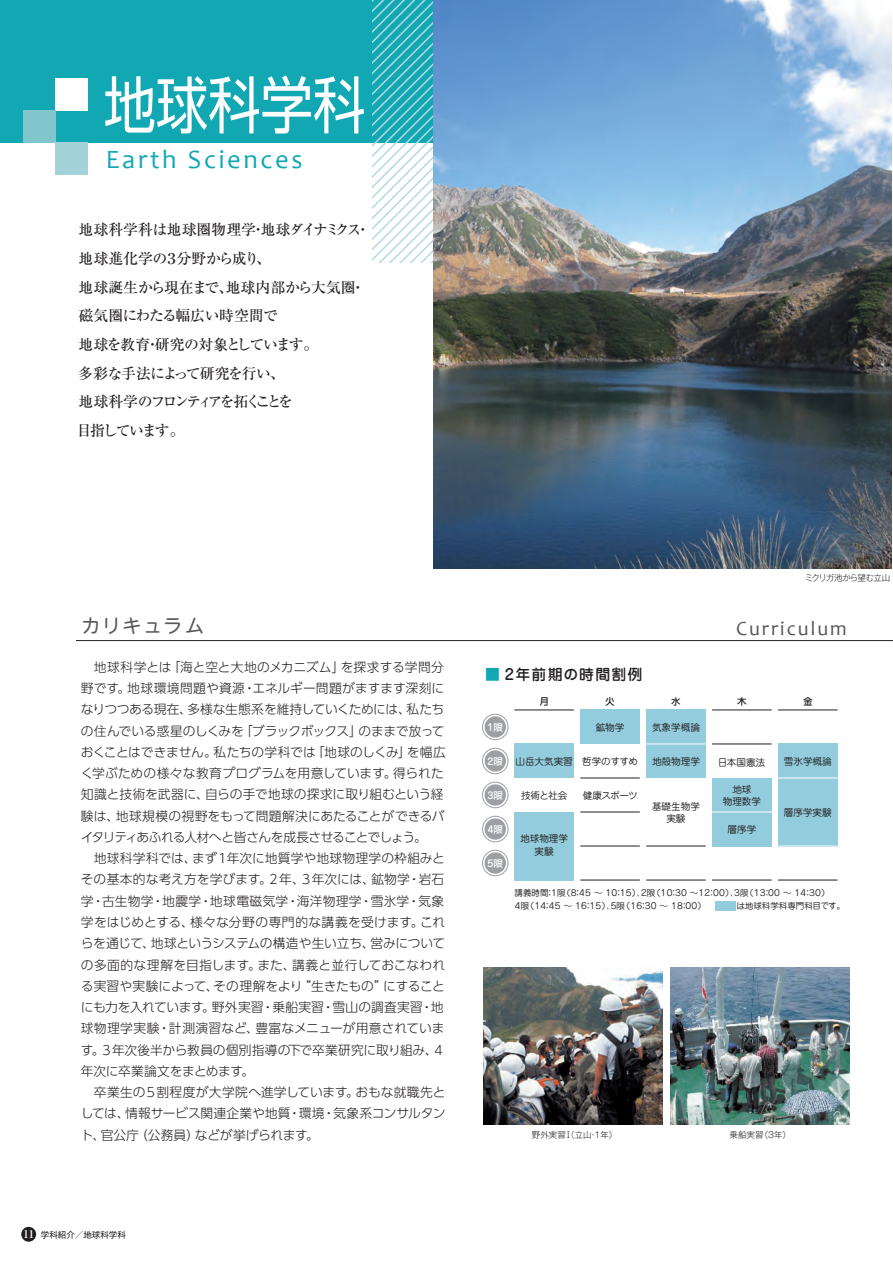
<style>
.page{position:relative;width:893px;height:1263px;background:#fff}
.page>*{position:absolute;margin:0;border:0;box-sizing:border-box;transform-origin:0 0}
.t1{font:61.65px "Shin Go Pro";color:#fff;scale:.85 1}
.t2{font:26.55px "Candara";letter-spacing:.1em;color:#11a8b4}
.t3{font:20.25px "Candara";letter-spacing:.1em;color:#57585a}
.t4{font:19.2px "UD Shin M Go Pro";letter-spacing:.07em;color:#57585a}
.t5{font:500 14.85px/28.7px "Ryumin Pro";letter-spacing:-.055em;color:#231f20}
.t6{font:500 14.85px "Jun 34 Pro";letter-spacing:.08em;color:#231f20}
.t7{font:300 12.75px/21.3px "UD Shin Go Pro";letter-spacing:-.005em;color:#231f20}
.t8{font:9.6px/12.8px "Jun 201 Pro";color:#231f20;text-align:center}
.t9{font:500 9.6px "Jun 34 Pro";color:#fff}
.t10{font:500 9.6px "Jun 34 Pro";color:#231f20}
.t11{font:8.55px/12.8px "Jun 201 Pro";letter-spacing:-.215em;color:#231f20}
.t12{font:300 8.55px "Gothic MB101 Pro";letter-spacing:-.015em;color:#231f20}
.t13{font:8.55px "Gothic MB101 Pro";color:#231f20}
.t14{font:300 8.55px "Gothic MB101 Pro";letter-spacing:-.08em;color:#231f20}
.s1{font-family:"Ryumin Pro";font-weight:700;font-size:10.65px;color:#fff}
.s2{color:#11a8b4}
</style>
<div class="page">
<div style="left:0;top:0;width:434px;height:142px;background:#11a8b4"></div>
<div style="left:21px;top:1227px;width:15px;height:15px;background:#231f20;border-radius:50%"></div>
<div style="left:56px;top:78px;width:32px;height:32px;background:#fff"></div>
<div style="left:23px;top:110px;width:33px;height:32px;background:#81c5cd"></div>
<div style="left:56px;top:142px;width:32px;height:33px;background:#a3d2d9"></div>
<hr style="left:76px;top:640px;width:817px;height:1px;background:#231f20">
<svg style="left:372px;top:0;width:62px;height:263px"></svg>
<div style="left:712px;top:778px;width:60px;height:68px;background:#93cddd"></div>
<hr style="left:514px;top:710px;width:60px;height:1px;background:#231f20">
<div style="left:514px;top:812px;width:60px;height:68px;background:#93cddd"></div>
<div style="left:646px;top:710px;width:60px;height:68px;background:#93cddd"></div>
<div style="left:580px;top:710px;width:60px;height:34px;background:#93cddd"></div>
<div style="left:514px;top:744px;width:60px;height:34px;background:#93cddd"></div>
<div style="left:778px;top:744px;width:60px;height:34px;background:#93cddd"></div>
<div style="left:778px;top:778px;width:60px;height:68px;background:#93cddd"></div>
<hr style="left:580px;top:778px;width:60px;height:1px;background:#231f20">
<hr style="left:580px;top:812px;width:60px;height:1px;background:#231f20">
<hr style="left:646px;top:846px;width:60px;height:1px;background:#231f20">
<hr style="left:646px;top:880px;width:60px;height:1px;background:#231f20">
<hr style="left:580px;top:846px;width:60px;height:1px;background:#231f20">
<hr style="left:580px;top:880px;width:60px;height:1px;background:#231f20">
<hr style="left:712px;top:744px;width:60px;height:1px;background:#231f20">
<hr style="left:712px;top:880px;width:60px;height:1px;background:#231f20">
<hr style="left:712px;top:710px;width:60px;height:1px;background:#231f20">
<div style="left:482px;top:714px;width:26px;height:26px;border:1px solid #9d9fa2;border-radius:50%"></div>
<div style="left:485px;top:716px;width:21px;height:21px;background:#9d9fa2;border-radius:50%"></div>
<div style="left:482px;top:748px;width:26px;height:26px;border:1px solid #9d9fa2;border-radius:50%"></div>
<div style="left:485px;top:750px;width:21px;height:22px;background:#9d9fa2;border-radius:50%"></div>
<div style="left:482px;top:782px;width:26px;height:26px;border:1px solid #9d9fa2;border-radius:50%"></div>
<div style="left:485px;top:784px;width:21px;height:22px;background:#9d9fa2;border-radius:50%"></div>
<div style="left:482px;top:816px;width:26px;height:26px;border:1px solid #9d9fa2;border-radius:50%"></div>
<div style="left:485px;top:818px;width:21px;height:22px;background:#9d9fa2;border-radius:50%"></div>
<div style="left:482px;top:850px;width:26px;height:26px;border:1px solid #9d9fa2;border-radius:50%"></div>
<div style="left:485px;top:852px;width:21px;height:22px;background:#9d9fa2;border-radius:50%"></div>
<div style="left:715px;top:901px;width:20px;height:9px;background:#93cddd"></div>
<hr style="left:778px;top:880px;width:60px;height:1px;background:#231f20">
<hr style="left:778px;top:710px;width:60px;height:1px;background:#231f20">
<hr style="left:778px;top:778px;width:60px;height:1px;background:#fff">
<hr style="left:643px;top:744px;width:65px;height:1px;background:#fff">
<hr style="left:709px;top:812px;width:65px;height:1px;background:#fff">
<img style="left:671px;top:967px;width:178px;height:158px">
<img style="left:483px;top:967px;width:179px;height:158px">
<img style="left:434px;top:0;width:457px;height:569px">
<p class="t1" style="left:103px;top:54px;width:310px">地球科学科</p>
<p class="t2" style="left:106px;top:143px;width:198px">Earth Sciences</p>
<p class="t5" style="left:77px;top:214px;width:295px">地球科学科は地球圏物理学・地球ダイナミクス・地球進化学の３分野から成り、<br>地球誕生から現在まで、地球内部から大気圏・磁気圏にわたる幅広い時空間で<br>地球を教育・研究の対象としています。<br>多彩な手法によって研究を行い、<br>地球科学のフロンティアを拓くことを<br>目指しています。</p>
<p class="t14" style="left:805px;top:571px;width:87px">ミクリガ池から望む立山</p>
<p class="t4" style="left:81px;top:610px;width:124px">カリキュラム</p>
<p class="t3" style="left:736px;top:615px;width:112px">Curriculum</p>
<p class="t7" style="left:81px;top:656px;width:366px">　地球科学とは「海と空と大地のメカニズム」を探求する学問分野です。地球環境問題や資源・エネルギー問題がますます深刻になりつつある現在、多様な生態系を維持していくためには、私たちの住んでいる惑星のしくみを「ブラックボックス」のままで放っておくことはできません。私たちの学科では「地球のしくみ」を幅広く学ぶための様々な教育プログラムを用意しています。得られた知識と技術を武器に、自らの手で地球の探求に取り組むという経験は、地球規模の視野をもって問題解決にあたることができるバイタリティあふれる人材へと皆さんを成長させることでしょう。<br>　地球科学科では、まず１年次に地質学や地球物理学の枠組みとその基本的な考え方を学びます。２年、３年次には、鉱物学・岩石学・古生物学・地震学・地球電磁気学・海洋物理学・雪氷学・気象学をはじめとする、様々な分野の専門的な講義を受けます。これらを通じて、地球というシステムの構造や生い立ち、営みについての多面的な理解を目指します。また、講義と並行しておこなわれる実習や実験によって、その理解をより“生きたもの”にすることにも力を入れています。野外実習・乗船実習・雪山の調査実習・地球物理学実験・計測演習など、豊富なメニューが用意されています。３年次後半から教員の個別指導の下で卒業研究に取り組み、４年次に卒業論文をまとめます。<br>　卒業生の５割程度が大学院へ進学しています。おもな就職先としては、情報サービス関連企業や地質・環境・気象系コンサルタント、官公庁（公務員）などが挙げられます。</p>
<p class="t13" style="left:23px;top:1227px;width:104px"><span class="s1">11</span> 学科紹介／地球科学科</p>
<p class="t6" style="left:485px;top:663px;width:159px"><span class="s2">■</span> 2年前期の時間割例</p>
<p class="t10" style="left:539px;top:694px;width:11px">月</p>
<p class="t10" style="left:605px;top:694px;width:11px">火</p>
<p class="t10" style="left:671px;top:694px;width:11px">水</p>
<p class="t10" style="left:737px;top:694px;width:11px">木</p>
<p class="t10" style="left:803px;top:694px;width:11px">金</p>
<p class="t9" style="left:487px;top:719px;width:17px">1限</p>
<p class="t9" style="left:487px;top:753px;width:17px">2限</p>
<p class="t9" style="left:487px;top:787px;width:17px">3限</p>
<p class="t9" style="left:487px;top:822px;width:17px">4限</p>
<p class="t9" style="left:487px;top:856px;width:17px">5限</p>
<p class="t11" style="left:513px;top:885px;width:333px">講義時間：１限（８：４５ ～ １０：１５）、２限（１０：３０ ～１２：００）、３限（１３：００ ～ １４：３０）<br>４限（１４：４５ ～ １６：１５）、５限（１６：３０ ～ １８：００）　　　 は地球科学科専門科目です。</p>
<p class="t8" style="left:652px;top:720px;width:49px">気象学概論</p>
<p class="t8" style="left:652px;top:754px;width:49px">地殻物理学</p>
<p class="t8" style="left:652px;top:798px;width:49px">基礎生物学実験</p>
<p class="t8" style="left:596px;top:720px;width:30px">鉱物学</p>
<p class="t8" style="left:582px;top:754px;width:57px">哲学のすすめ</p>
<p class="t8" style="left:583px;top:788px;width:57px">健康スポーツ</p>
<p class="t8" style="left:784px;top:754px;width:49px">雪氷学概論</p>
<p class="t8" style="left:515px;top:754px;width:59px">山岳大気実習</p>
<p class="t8" style="left:521px;top:788px;width:48px">技術と社会</p>
<p class="t8" style="left:718px;top:755px;width:49px">日本国憲法</p>
<p class="t8" style="left:723px;top:781px;width:40px">地球<br>物理数学</p>
<p class="t8" style="left:784px;top:805px;width:49px">層序学実験</p>
<p class="t8" style="left:727px;top:822px;width:30px">層序学</p>
<p class="t8" style="left:520px;top:831px;width:49px">地球物理学実験</p>
<p class="t12" style="left:532px;top:1128px;width:87px">野外実習Ⅰ（立山・1年）</p>
<p class="t12" style="left:730px;top:1128px;width:63px">乗船実習（3年）</p>
</div>
